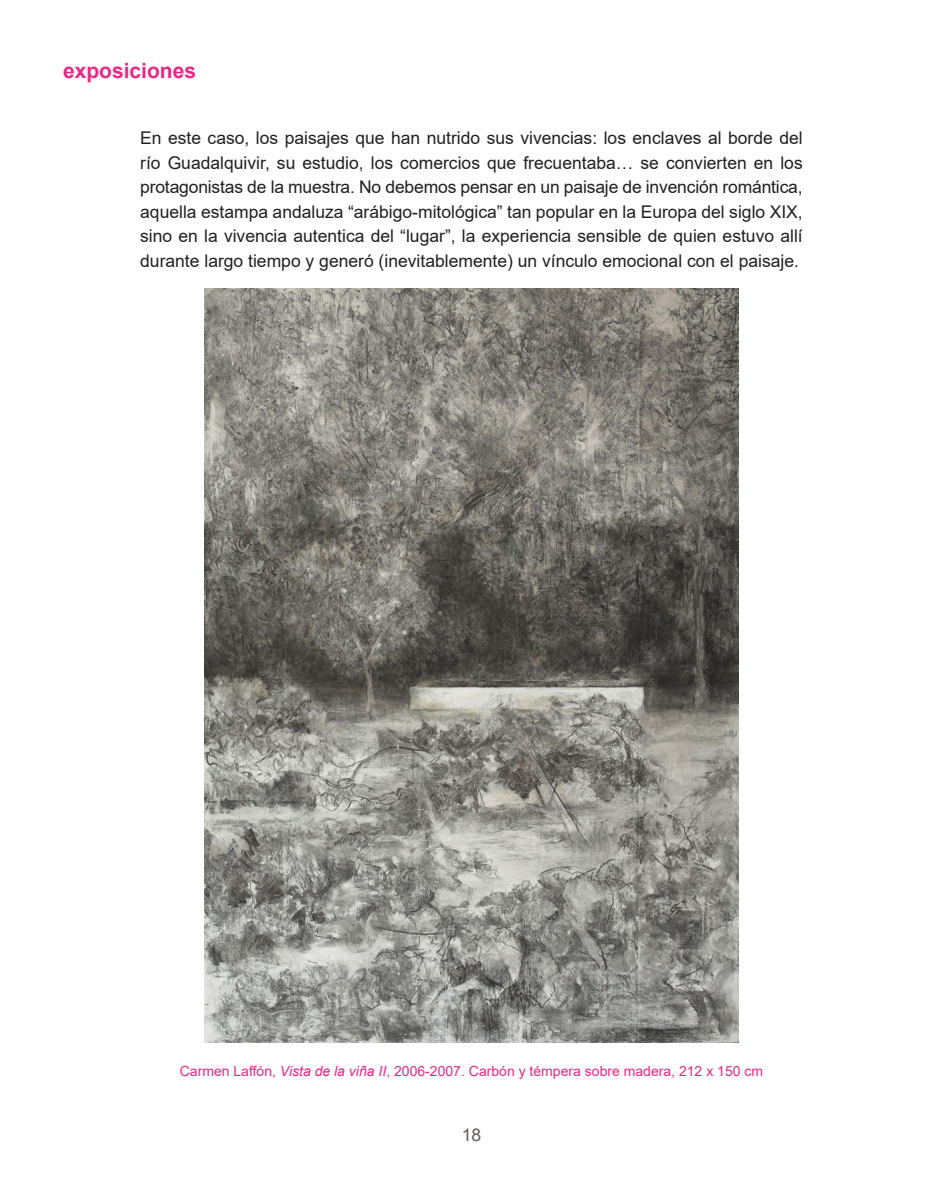
<style>
.page{position:relative;width:943px;height:1191px;background:#fff}
.page>*{position:absolute;margin:0;border:0;box-sizing:border-box;transform-origin:0 0}
.t1{font:700 21px "Arial";color:#e92787}
.t2{font:17.5px/24.5px "Arial";color:#231f20;text-align:justify}
.t3{font:17.5px "Arial";color:#655959}
.t4{font:14px "Arial";color:#e92787}
.s1{font-style:italic}
</style>
<div class="page">
<img style="left:205px;top:289px;width:533px;height:754px">
<p class="t1" style="left:63px;top:56px;width:135px">exposiciones</p>
<p class="t2" style="left:140px;top:126px;width:664px">En este caso, los paisajes que han nutrido sus vivencias: los enclaves al borde del río Guadalquivir, su estudio, los comercios que frecuentaba… se convierten en los protagonistas de la muestra. No debemos pensar en un paisaje de invención romántica, aquella estampa andaluza “arábigo-mitológica” tan popular en la Europa del siglo XIX, sino en la vivencia autentica del “lugar”, la experiencia sensible de quien estuvo allí durante largo tiempo y generó (inevitablemente) un vínculo emocional con el paisaje.</p>
<p class="t4" style="left:180px;top:1061px;width:585px">Carmen Laffón, <span class="s1">Vista de la viña II</span>, 2006-2007. Carbón y témpera sobre madera, 212 x 150 cm</p>
<p class="t3" style="left:462px;top:1122px;width:21px">18</p>
</div>
